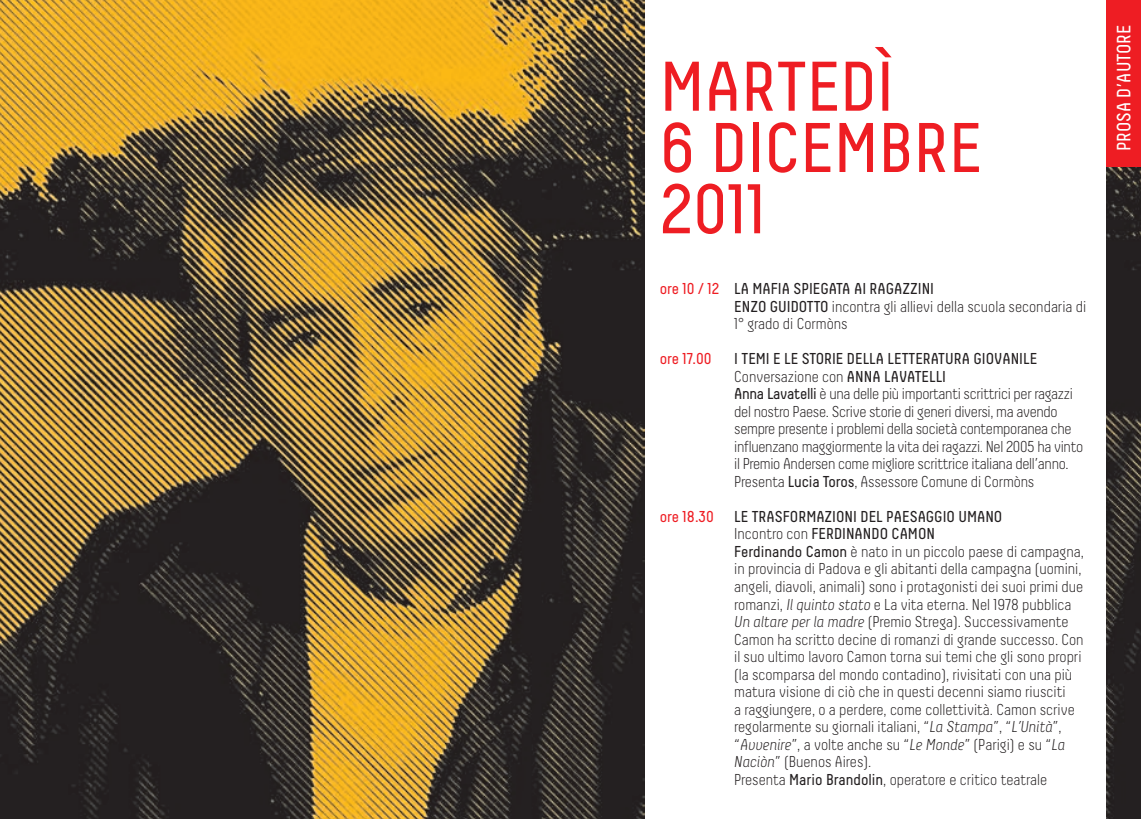
<style>
.page{position:relative;width:1141px;height:819px;background:#fff}
.page>*{position:absolute;margin:0;border:0;box-sizing:border-box;transform-origin:0 0}
.t1{font:70px/61.2px "Decima";color:#ee1d23}
.t2{font:19.25px "Decima";color:#fff}
.t3{font:300 15.75px/17.5px "Decima";color:#231f20}
.t4{font:300 15.75px/17.5px "Decima";letter-spacing:-.02em;color:#231f20}
.t5{font:15.75px "Decima";color:#ee1d23}
.s1{font-weight:400;color:#ee1d23}
.s2{font-weight:400}
.s3{font-style:italic}
</style>
<div class="page">
<img style="left:0;top:0;width:645px;height:819px">
<img style="left:1106px;top:166px;width:35px;height:653px">
<div style="left:1106px;top:0;width:35px;height:166px;background:#ee1d23"></div>
<h1 class="t1" style="left:660px;top:55px;width:324px">MARTEDÌ<br>6 DICEMBRE<br>2011</h1>
<p class="t3" style="left:734px;top:280px;width:354px;text-indent:-74px"><span class="s1">ORE 10 / 12</span> <span class="s2">LA MAFIA SPIEGATA AI RAGAZZINI<br>ENZO GUIDOTTO</span> incontra gli allievi della scuola secondaria di<br>1° grado di Cormòns</p>
<p class="t5" style="left:660px;top:350px;width:53px">ORE 17.00</p>
<p class="t4" style="left:734px;top:350px;width:350px"><span class="s2">I TEMI E LE STORIE DELLA LETTERATURA GIOVANILE </span>Conversazione con <span class="s2">ANNA LAVATELLI<br>ANNA LAVATELLI</span> è una delle più importanti scrittrici per ragazzi del nostro Paese. Scrive storie di generi diversi, ma avendo sempre presente i problemi della società contemporanea che influenzano maggiormente la vita dei ragazzi. Nel 2005 ha vinto il Premio Andersen come migliore scrittrice italiana dell’anno.<br>Presenta <span class="s2">LUCIA TOROS</span>, Assessore Comune di Cormòns</p>
<p class="t5" style="left:660px;top:507px;width:56px">ORE 18.30</p>
<p class="t3" style="left:734px;top:507px;width:351px"><span class="s2">LE TRASFORMAZIONI DEL PAESAGGIO UMANO<br></span>Incontro con <span class="s2">FERDINANDO CAMON<br>FERDINANDO CAMON</span> è nato in un piccolo paese di campagna, in provincia di Padova e gli abitanti della campagna (uomini, angeli, diavoli, animali) sono i protagonisti dei suoi primi due romanzi, <span class="s3">Il quinto stato</span> e La vita eterna. Nel 1978 pubblica <span class="s3">Un altare per la madre</span> (Premio Strega). Successivamente Camon ha scritto decine di romanzi di grande successo. Con il suo ultimo lavoro Camon torna sui temi che gli sono propri (la scomparsa del mondo contadino), rivisitati con una più matura visione di ciò che in questi decenni siamo riusciti<br>a raggiungere, o a perdere, come collettività. Camon scrive regolarmente su giornali italiani, “<span class="s3">La Stampa</span>”, “<span class="s3">L’Unità</span>”, “<span class="s3">Avvenire</span>”, a volte anche su “<span class="s3">Le Monde</span>” (Parigi) e su “<span class="s3">La Naciòn</span>” (Buenos Aires).<br>Presenta <span class="s2">MARIO BRANDOLIN</span>, operatore e critico teatrale</p>
<p class="t2" style="left:1113px;top:151px;width:128px;rotate:-90deg">PROSA D’AUTORE</p>
</div>
